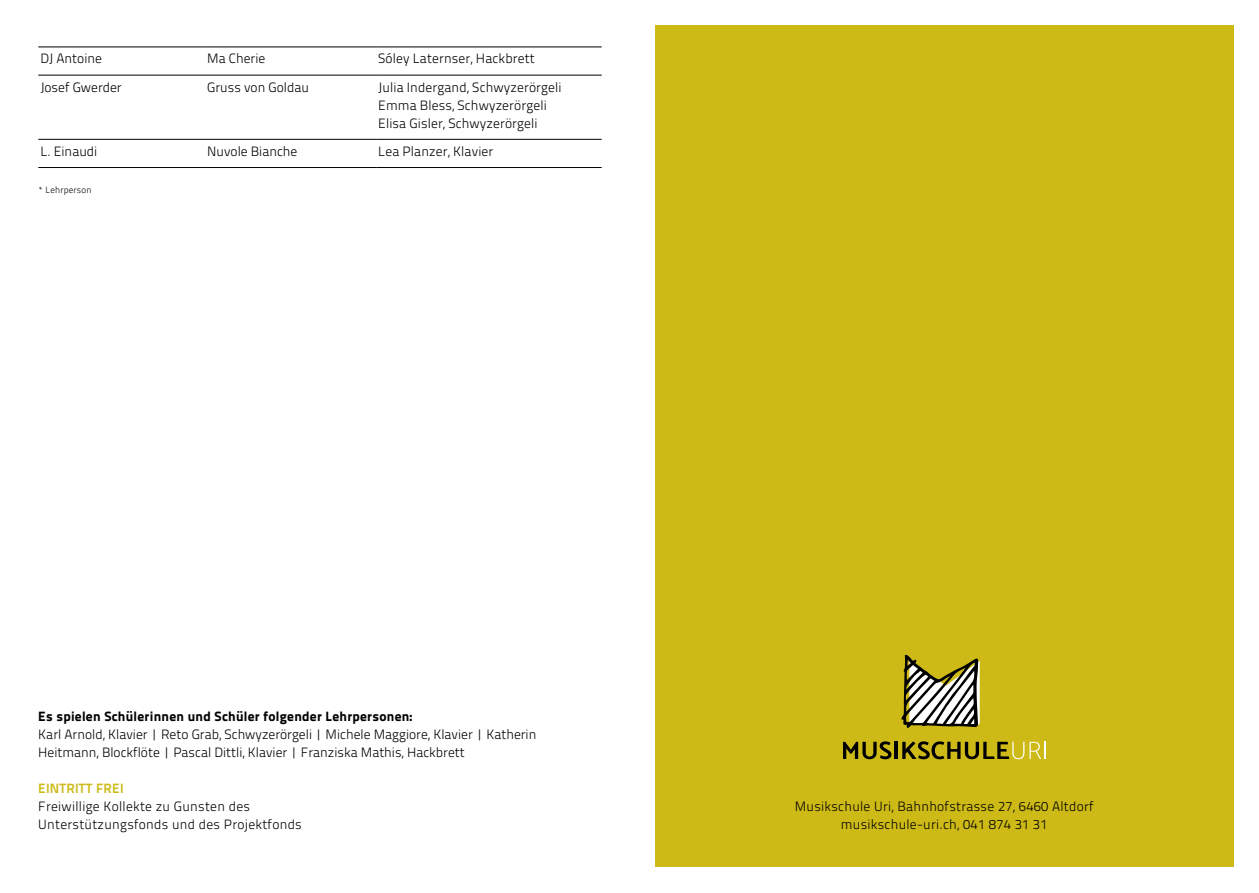
<style>
.page{position:relative;width:1259px;height:893px;background:#fff}
.page>*{position:absolute;margin:0;border:0;box-sizing:border-box;transform-origin:0 0}
.t1{font:300 13.5px/18px "Titillium Text 22 L";letter-spacing:.01em;color:#000}
.t2{font:800 13.5px "Titillium Text 22 L";letter-spacing:.02em;color:#000}
.t3{font:700 13.5px "Titillium Text 22 L";letter-spacing:.02em;color:#ceba17}
.t4{font:300 9px "Titillium Text 22 L";letter-spacing:.02em;color:#000}
</style>
<div class="page">
<div style="left:655px;top:26px;width:578px;height:841px;background:#ceba17"></div>
<svg style="left:843px;top:741px;width:48px;height:18px"></svg>
<hr style="left:894px;top:742px;width:3px;height:17px;background:#000">
<svg style="left:901px;top:655px;width:78px;height:73px"></svg>
<svg style="left:902px;top:741px;width:143px;height:18px"></svg>
<hr style="left:38px;top:47px;width:167px;height:1px;background:#000">
<hr style="left:205px;top:47px;width:171px;height:1px;background:#000">
<hr style="left:376px;top:47px;width:226px;height:1px;background:#000">
<hr style="left:38px;top:75px;width:167px;height:1px;background:#000">
<hr style="left:205px;top:75px;width:171px;height:1px;background:#000">
<hr style="left:376px;top:75px;width:226px;height:1px;background:#000">
<hr style="left:38px;top:139px;width:167px;height:1px;background:#000">
<hr style="left:205px;top:139px;width:171px;height:1px;background:#000">
<hr style="left:376px;top:139px;width:226px;height:1px;background:#000">
<hr style="left:38px;top:167px;width:167px;height:1px;background:#000">
<hr style="left:205px;top:167px;width:171px;height:1px;background:#000">
<hr style="left:376px;top:167px;width:226px;height:1px;background:#000">
<p class="t1" style="left:40px;top:49px;width:63px">DJ Antoine</p>
<p class="t1" style="left:207px;top:49px;width:60px">Ma Cherie</p>
<p class="t1" style="left:378px;top:49px;width:158px">Sóley Laternser, Hackbrett</p>
<p class="t1" style="left:40px;top:77px;width:83px">Josef Gwerder</p>
<p class="t1" style="left:207px;top:77px;width:103px">Gruss von Goldau</p>
<p class="t1" style="left:378px;top:77px;width:185px">Julia Indergand, Schwyzerörgeli<br>Emma Bless, Schwyzerörgeli<br>Elisa Gisler, Schwyzerörgeli</p>
<p class="t1" style="left:40px;top:141px;width:58px">L. Einaudi</p>
<p class="t1" style="left:207px;top:141px;width:92px">Nuvole Bianche</p>
<p class="t1" style="left:378px;top:141px;width:117px">Lea Planzer, Klavier</p>
<p class="t4" style="left:38px;top:183px;width:55px">* Lehrperson</p>
<p class="t2" style="left:38px;top:706px;width:376px">Es spielen Schülerinnen und Schüler folgender Lehrpersonen:</p>
<p class="t1" style="left:38px;top:725px;width:499px">Karl Arnold, Klavier | Reto Grab, Schwyzerörgeli | Michele Maggiore, Klavier | Katherin<br>Heitmann, Blockflöte | Pascal Dittli, Klavier | Franziska Mathis, Hackbrett</p>
<p class="t3" style="left:38px;top:778px;width:87px">EINTRITT FREI</p>
<p class="t1" style="left:38px;top:797px;width:265px">Freiwillige Kollekte zu Gunsten des<br>Unterstützungsfonds und des Projektfonds</p>
<p class="t1" style="left:795px;top:796px;width:300px;text-align:center">Musikschule Uri, Bahnhofstrasse 27, 6460 Altdorf musikschule-uri.ch, 041 874 31 31</p>
</div>
